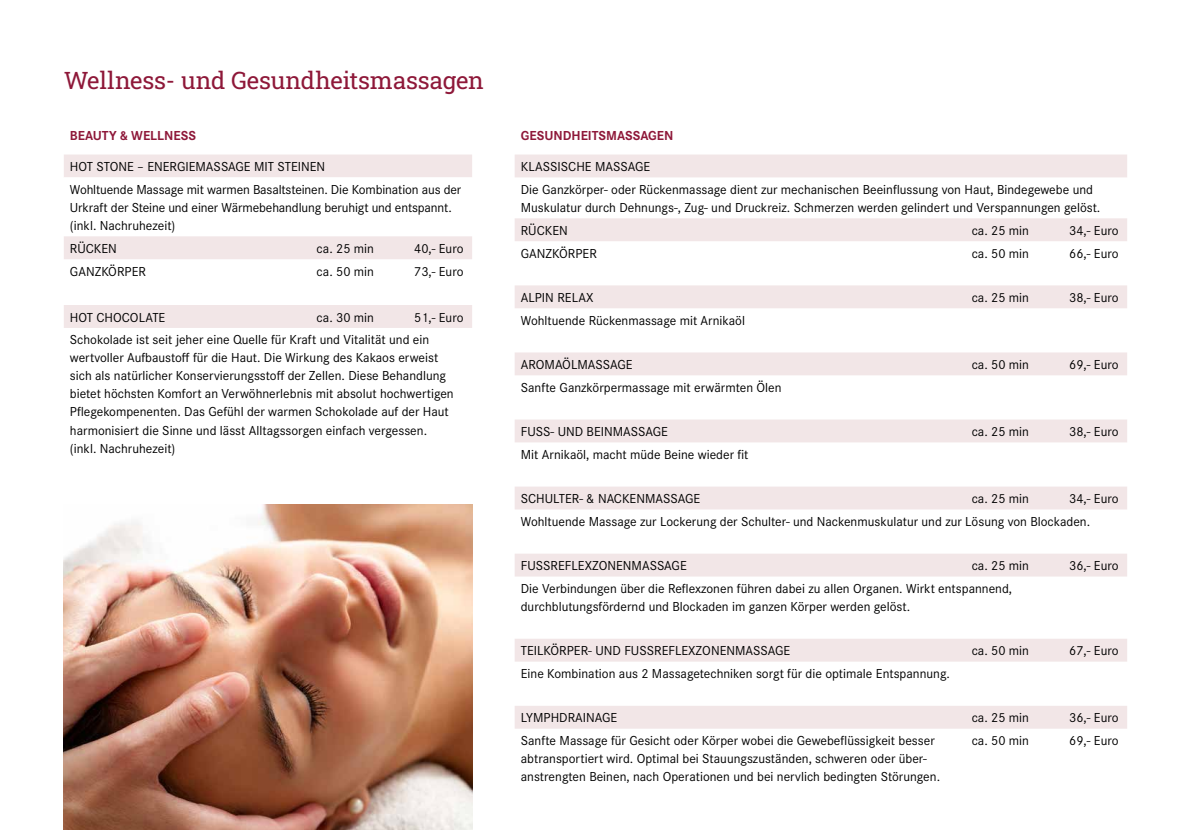
<style>
.page{position:relative;width:1191px;height:830px;background:#fff}
.page>*{position:absolute;margin:0;border:0;box-sizing:border-box;transform-origin:0 0}
.t1{font:24px "Roboto Slab";letter-spacing:-.01em;color:#8e1839}
.t2{font:13.5px/18px "Corporate S";color:#000}
.t3{font:700 13.5px "Corporate S";color:#8e1839}
</style>
<div class="page">
<img style="left:64px;top:504px;width:408px;height:325px">
<div style="left:64px;top:154px;width:408px;height:174px;background:#f2e6e7"></div>
<svg style="left:64px;top:177px;width:408px;height:128px"></svg>
<div style="left:64px;top:236px;width:408px;height:23px;background:#f2e6e7"></div>
<svg style="left:515px;top:154px;width:612px;height:574px"></svg>
<div style="left:515px;top:218px;width:612px;height:23px;background:#f2e6e7"></div>
<h1 class="t1" style="left:64px;top:64px;width:422px">Wellness- und Gesundheitsmassagen</h1>
<p class="t3" style="left:70px;top:127px;width:128px">BEAUTY &amp; WELLNESS</p>
<p class="t2" style="left:70px;top:155px;width:393px;line-height:22.8px">HOT STONE – ENERGIEMASSAGE MIT STEINEN<br>Wohltuende Massage mit warmen Basaltsteinen. Die Kombination aus der</p>
<p class="t2" style="left:70px;top:198px;width:383px">Urkraft der Steine und einer Wärmebehandlung beruhigt und entspannt. (inkl. Nachruhezeit)</p>
<p class="t2" style="left:70px;top:239px;width:48px">RÜCKEN</p>
<p class="t2" style="left:317px;top:239px;width:59px">ca. 25 min</p>
<p class="t2" style="left:414px;top:239px;width:51px">40,- Euro</p>
<p class="t2" style="left:70px;top:262px;width:78px">GANZKÖRPER</p>
<p class="t2" style="left:317px;top:262px;width:59px">ca. 50 min</p>
<p class="t2" style="left:414px;top:262px;width:51px">73,- Euro</p>
<p class="t2" style="left:70px;top:308px;width:97px">HOT CHOCOLATE</p>
<p class="t2" style="left:317px;top:308px;width:59px">ca. 30 min</p>
<p class="t2" style="left:70px;top:305px;width:395px;line-height:22.8px;text-indent:344px">51,- Euro<br>Schokolade ist seit jeher eine Quelle für Kraft und Vitalität und ein</p>
<p class="t2" style="left:70px;top:349px;width:385px">wertvoller Aufbaustoff für die Haut. Die Wirkung des Kakaos erweist sich als natürlicher Konservierungsstoff der Zellen. Diese Behandlung bietet höchsten Komfort an Verwöhnerlebnis mit absolut hochwertigen Pflegekompenenten. Das Gefühl der warmen Schokolade auf der Haut harmonisiert die Sinne und lässt Alltagssorgen einfach vergessen. (inkl. Nachruhezeit)</p>
<p class="t3" style="left:521px;top:127px;width:154px">GESUNDHEITSMASSAGEN</p>
<p class="t2" style="left:521px;top:155px;width:574px;line-height:22.8px">KLASSISCHE MASSAGE<br>Die Ganzkörper- oder Rückenmassage dient zur mechanischen Beeinflussung von Haut, Bindegewebe und</p>
<p class="t2" style="left:521px;top:196px;width:581px;line-height:22.8px">Muskulatur durch Dehnungs-, Zug- und Druckreiz. Schmerzen werden gelindert und Verspannungen gelöst.<br>RÜCKEN</p>
<p class="t2" style="left:971px;top:221px;width:59px">ca. 25 min</p>
<p class="t2" style="left:1069px;top:221px;width:51px">34,- Euro</p>
<p class="t2" style="left:521px;top:244px;width:78px">GANZKÖRPER</p>
<p class="t2" style="left:971px;top:244px;width:59px">ca. 50 min</p>
<p class="t2" style="left:1069px;top:244px;width:51px">66,- Euro</p>
<p class="t2" style="left:521px;top:288px;width:74px">ALPIN RELAX</p>
<p class="t2" style="left:971px;top:288px;width:59px">ca. 25 min</p>
<p class="t2" style="left:1069px;top:288px;width:51px">38,- Euro</p>
<p class="t2" style="left:521px;top:311px;width:226px">Wohltuende Rückenmassage mit Arnikaöl</p>
<p class="t2" style="left:521px;top:355px;width:113px">AROMAÖLMASSAGE</p>
<p class="t2" style="left:971px;top:355px;width:59px">ca. 50 min</p>
<p class="t2" style="left:1069px;top:355px;width:51px">69,- Euro</p>
<p class="t2" style="left:521px;top:378px;width:262px">Sanfte Ganzkörpermassage mit erwärmten Ölen</p>
<p class="t2" style="left:521px;top:422px;width:149px">FUSS- UND BEINMASSAGE</p>
<p class="t2" style="left:971px;top:422px;width:59px">ca. 25 min</p>
<p class="t2" style="left:1069px;top:422px;width:51px">38,- Euro</p>
<p class="t2" style="left:521px;top:445px;width:229px">Mit Arnikaöl, macht müde Beine wieder fit</p>
<p class="t2" style="left:521px;top:489px;width:181px">SCHULTER- &amp; NACKENMASSAGE</p>
<p class="t2" style="left:971px;top:489px;width:59px">ca. 25 min</p>
<p class="t2" style="left:521px;top:487px;width:599px;line-height:22.8px;text-indent:548px">34,- Euro<br>Wohltuende Massage zur Lockerung der Schulter- und Nackenmuskulatur und zur Lösung von Blockaden.</p>
<p class="t2" style="left:521px;top:556px;width:167px">FUSSREFLEXZONENMASSAGE</p>
<p class="t2" style="left:971px;top:556px;width:59px">ca. 25 min</p>
<p class="t2" style="left:1069px;top:556px;width:51px">36,- Euro</p>
<p class="t2" style="left:521px;top:579px;width:493px">Die Verbindungen über die Reflexzonen führen dabei zu allen Organen. Wirkt entspannend, durchblutungsfördernd und Blockaden im ganzen Körper werden gelöst.</p>
<p class="t2" style="left:521px;top:641px;width:271px">TEILKÖRPER- UND FUSSREFLEXZONENMASSAGE</p>
<p class="t2" style="left:971px;top:641px;width:59px">ca. 50 min</p>
<p class="t2" style="left:1069px;top:641px;width:51px">67,- Euro</p>
<p class="t2" style="left:521px;top:664px;width:431px">Eine Kombination aus 2 Massagetechniken sorgt für die optimale Entspannung.</p>
<p class="t2" style="left:521px;top:708px;width:98px">LYMPHDRAINAGE</p>
<p class="t2" style="left:971px;top:708px;width:59px">ca. 25 min</p>
<p class="t2" style="left:1069px;top:708px;width:51px">36,- Euro</p>
<p class="t2" style="left:521px;top:731px;width:421px">Sanfte Massage für Gesicht oder Körper wobei die Gewebeflüssigkeit besser abtransportiert wird. Optimal bei Stauungszuständen, schweren oder über&shy;anstrengten Beinen, nach Operationen und bei nervlich bedingten Störungen.</p>
<p class="t2" style="left:971px;top:731px;width:59px">ca. 50 min</p>
<p class="t2" style="left:1069px;top:731px;width:51px">69,- Euro</p>
</div>
